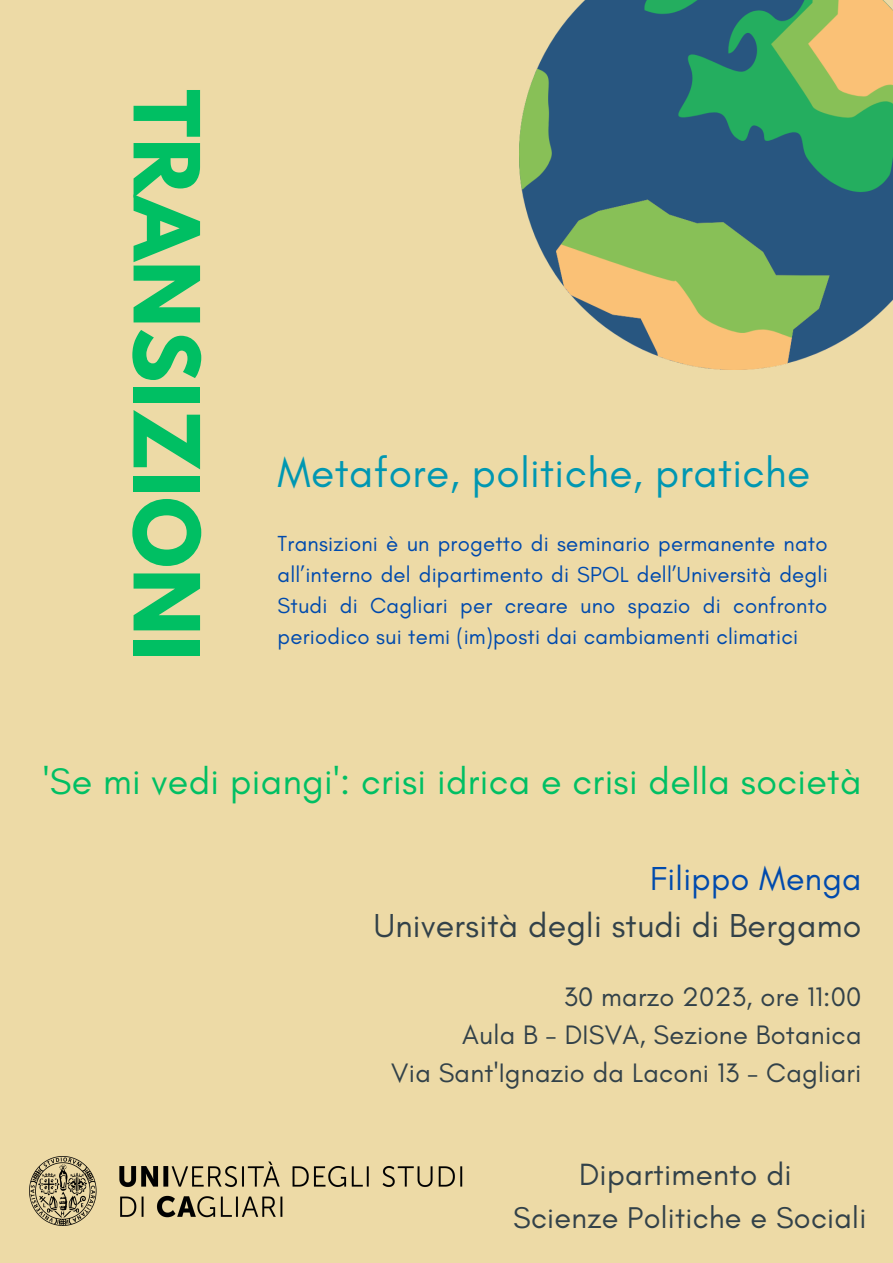
<style>
.page{position:relative;width:893px;height:1263px;background:#eddaa6}
.page>*{position:absolute;margin:0;border:0;box-sizing:border-box;transform-origin:0 0}
.t1{font:700 80.62px "League Spartan";letter-spacing:.01em;color:#00bf63}
.t2{font:42.45px "Glacial Indifference";letter-spacing:.01em;color:#0097b2}
.t3{font:37.58px "Glacial Indifference";letter-spacing:.01em;color:#00bf63}
.t4{font:33.83px "Glacial Indifference";letter-spacing:.01em;color:#324149}
.t5{font:33.83px "Glacial Indifference";letter-spacing:.01em;color:#004aad}
.t6{font:31.35px "Glacial Indifference";letter-spacing:.01em;color:#324149}
.t7{font:30.6px "Glacial Indifference";letter-spacing:.01em;color:#324149}
.t8{font:27.22px/37.7px "Glacial Indifference";letter-spacing:.01em;color:#324149;text-align:right}
.t9{font:22.12px/31px "Glacial Indifference";letter-spacing:.01em;color:#004aad;text-align:justify}
</style>
<div class="page">
<img style="left:520px;top:0;width:373px;height:369px">
<img style="left:30px;top:1156px;width:433px;height:70px">
<h1 class="t1" style="left:206px;top:89px;width:573px;rotate:90deg">TRANSIZIONI</h1>
<h2 class="t2" style="left:277px;top:446px;width:534px">Metafore, politiche, pratiche</h2>
<p class="t9" style="left:277px;top:528px;width:551px">Transizioni è un progetto di seminario permanente nato all’interno del dipartimento di SPOL dell’Università degli Studi di Cagliari per creare uno spazio di confronto periodico sui temi (im)posti dai cambiamenti climatici</p>
<h3 class="t3" style="left:43px;top:758px;width:820px">'Se mi vedi piangi': crisi idrica e crisi della società</h3>
<h3 class="t5" style="left:650px;top:857px;width:213px">Filippo Menga</h3>
<h3 class="t4" style="left:374px;top:905px;width:489px">Università degli studi di Bergamo</h3>
<p class="t8" style="left:391px;top:978px;width:472px">30 marzo 2023, ore 11:00<br>Aula B - DISVA, Sezione Botanica<br>Via Sant'Ignazio da Laconi 13 - Cagliari</p>
<h3 class="t6" style="left:579px;top:1155px;width:214px">Dipartimento di</h3>
<h3 class="t7" style="left:513px;top:1199px;width:355px">Scienze Politiche e Sociali</h3>
</div>
